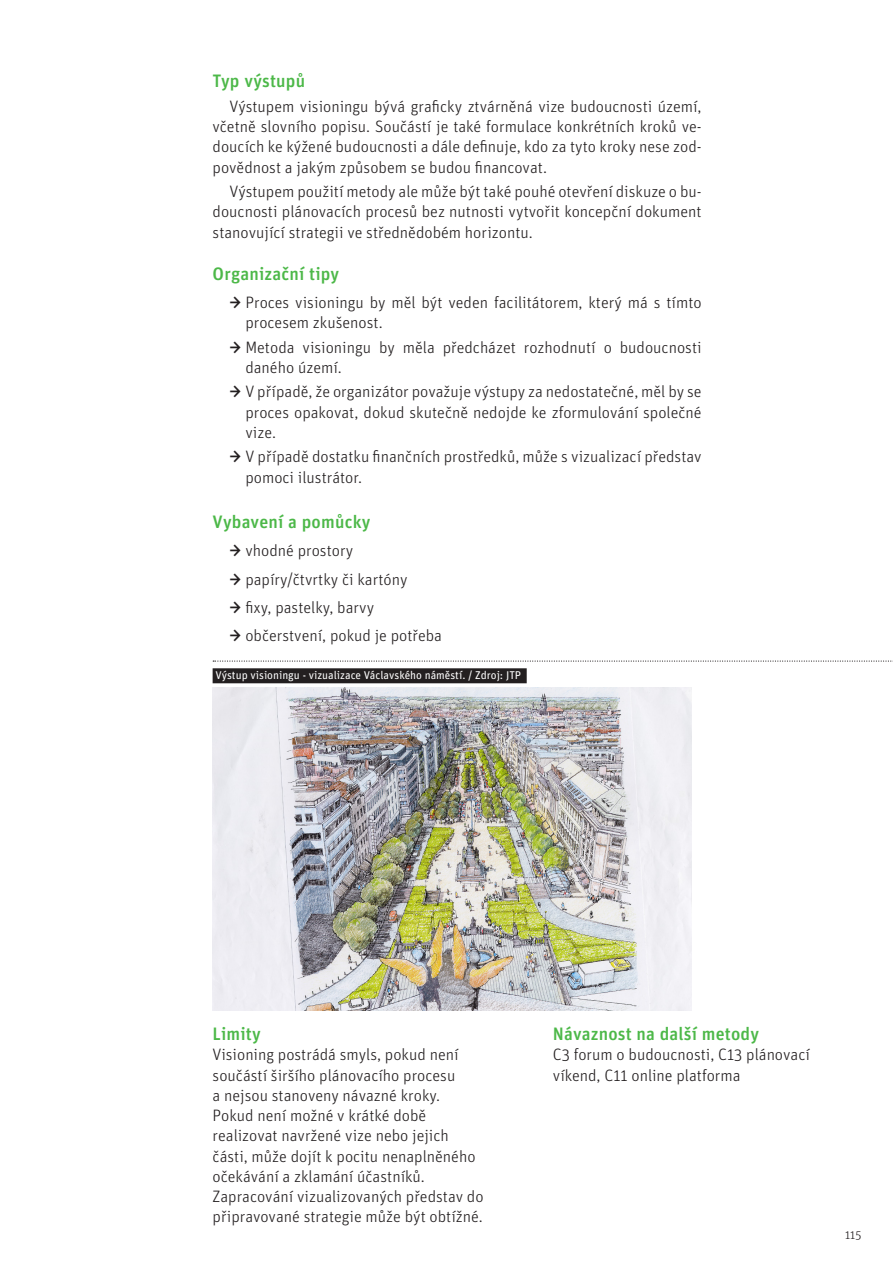
<style>
.page{position:relative;width:893px;height:1263px;background:#fff}
.page>*{position:absolute;margin:0;border:0;box-sizing:border-box;transform-origin:0 0}
.nadpis2{font:500 18px "Unit Pro";letter-spacing:.01em;color:#4cb848}
.nadpis_dole{font:500 18px "Unit Pro";letter-spacing:.01em;color:#4cb848}
.odstavec{font:300 16.5px/20.2px "Unit Pro";color:#231f20;text-align:justify}
.limity{font:300 16.5px/20.2px "Unit Pro";color:#231f20}
.t1{font:300 12px "Unit Slab Pro";color:#231f20}
.popisky_fotky{font:11.25px "Unit Pro";color:#fff}
.s1{font-weight:500}
</style>
<div class="page">
<svg style="left:213px;top:660px;width:680px;height:2px"></svg>
<div style="left:213px;top:668px;width:314px;height:15px;background:#231f20"></div>
<img style="left:213px;top:687px;width:479px;height:324px">
<p class="nadpis2" style="left:213px;top:68px;width:94px">Typ výstupů</p>
<p class="odstavec" style="left:213px;top:96px;width:490px;text-indent:17px">Výstupem visioningu bývá graficky ztvárněná vize budoucnosti území, včetně slovního popisu. Součástí je také formulace konkrétních kroků ve&shy;doucích ke kýžené budoucnosti a dále definuje, kdo za tyto kroky nese zod&shy;povědnost a jakým způsobem se budou financovat.</p>
<p class="odstavec" style="left:213px;top:181px;width:490px;text-indent:17px">Výstupem použití metody ale může být také pouhé otevření diskuze o bu&shy;doucnosti plánovacích procesů bez nutnosti vytvořit koncepční dokument stanovující strategii ve střednědobém horizontu.</p>
<p class="nadpis2" style="left:213px;top:261px;width:128px">Organizační tipy</p>
<p class="odstavec" style="left:245px;top:292px;width:458px;text-indent:-16px"><span class="s1">→</span> Proces visioningu by měl být veden facilitátorem, který má s tímto procesem zkušenost.</p>
<p class="odstavec" style="left:245px;top:336px;width:458px;text-indent:-16px"><span class="s1">→</span> Metoda visioningu by měla předcházet rozhodnutí o budoucnosti daného území.</p>
<p class="odstavec" style="left:245px;top:381px;width:458px;text-indent:-16px"><span class="s1">→</span> V případě, že organizátor považuje výstupy za nedostatečné, měl by se proces opakovat, dokud skutečně nedojde ke zformulování společné vize.</p>
<p class="odstavec" style="left:245px;top:446px;width:458px;text-indent:-16px"><span class="s1">→</span> V případě dostatku finančních prostředků, může s vizualizací představ pomoci ilustrátor.</p>
<p class="nadpis2" style="left:213px;top:509px;width:159px">Vybavení a pomůcky</p>
<p class="odstavec" style="left:230px;top:540px;width:125px"><span class="s1">→</span> vhodné prostory</p>
<p class="odstavec" style="left:230px;top:568px;width:179px"><span class="s1">→</span> papíry/čtvrtky či kartóny</p>
<p class="odstavec" style="left:230px;top:597px;width:146px"><span class="s1">→</span> fixy, pastelky, barvy</p>
<p class="odstavec" style="left:230px;top:625px;width:214px"><span class="s1">→</span> občerstvení, pokud je potřeba</p>
<p class="popisky_fotky" style="left:215px;top:667px;width:307px">Výstup visioningu - vizualizace Václavského náměstí. / Zdroj: JTP</p>
<p class="nadpis_dole" style="left:213px;top:1021px;width:50px">Limity</p>
<p class="limity" style="left:213px;top:1044px;width:264px">Visioning postrádá smyls, pokud není součástí širšího plánovacího procesu<br>a nejsou stanoveny návazné kroky.<br>Pokud není možné v krátké době realizovat navržené vize nebo jejich části, může dojít k pocitu nenaplněného očekávání a zklamání účastníků.</p>
<p class="limity" style="left:213px;top:1186px;width:273px">Zapracování vizualizovaných představ do připravované strategie může být obtížné.</p>
<p class="nadpis_dole" style="left:553px;top:1021px;width:208px">Návaznost na další metody</p>
<p class="limity" style="left:553px;top:1044px;width:259px">C3 forum o budoucnosti, C13 plánovací víkend, C11 online platforma</p>
<p class="t1" style="left:845px;top:1227px;width:18px">115</p>
</div>
